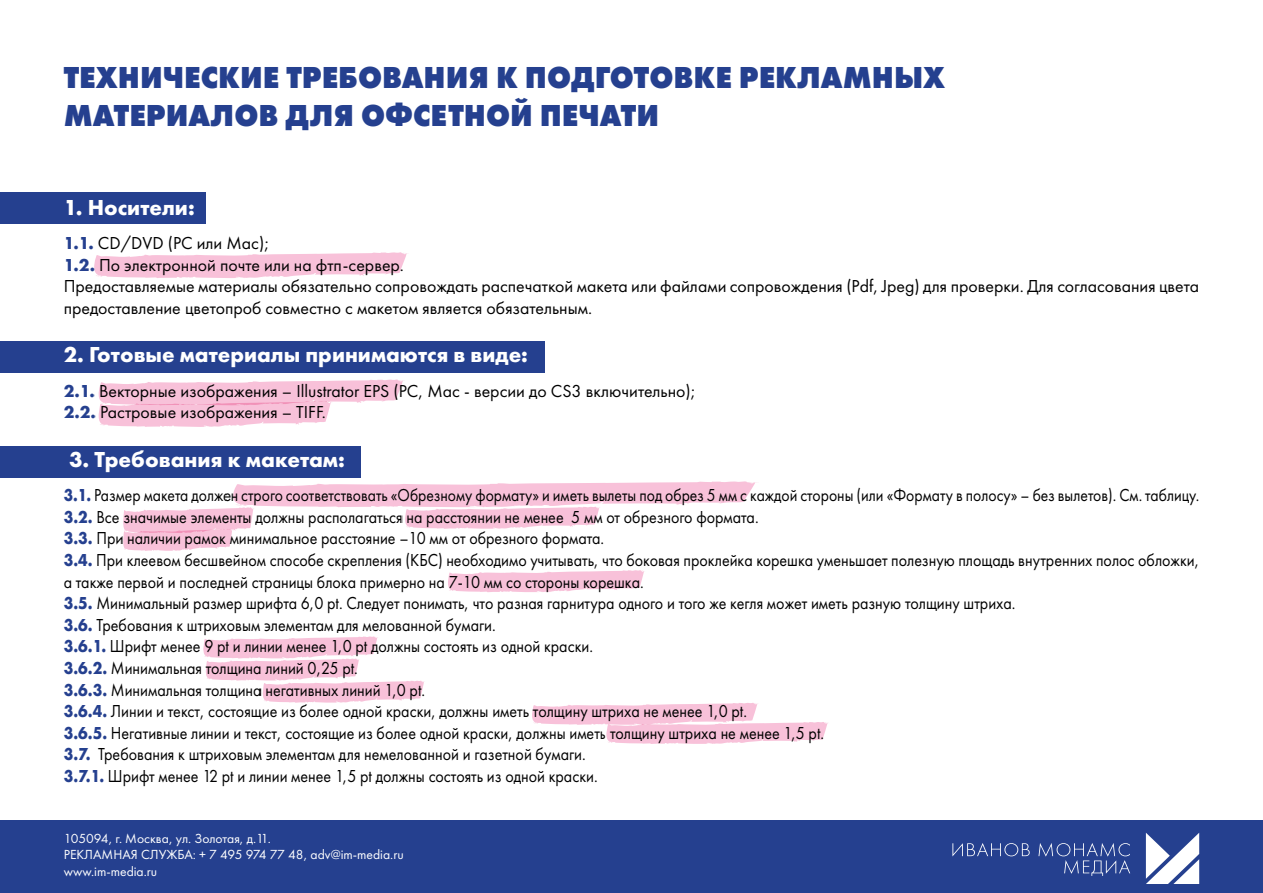
<style>
.page{position:relative;width:1263px;height:893px;background:#fff}
.page>*{position:absolute;margin:0;border:0;box-sizing:border-box;transform-origin:0 0}
.t1{font:800 31.5px "Futura PT";color:#25408f;scale:.94 1}
.t2{font:700 22.5px "Futura PT";color:#fff}
.t3{font:18px/21.6px "Futura PT";color:#000;scale:.87 1}
.t4{font:18px/21.6px "Futura PT";color:#000}
.t5{font:13.65px/16.4px "Futura PT";color:#fff}
.s1{font-weight:700;color:#25408f}
</style>
<div class="page">
<div style="left:0;top:821px;width:1263px;height:72px;background:#25408f"></div>
<svg style="left:1146px;top:833px;width:53px;height:51px"></svg>
<svg style="left:952px;top:843px;width:78px;height:13px"></svg>
<svg style="left:1038px;top:843px;width:92px;height:33px"></svg>
<div style="left:0;top:446px;width:360px;height:32px;background:#25408f"></div>
<div style="left:0;top:192px;width:206px;height:32px;background:#25408f"></div>
<div style="left:0;top:341px;width:544px;height:32px;background:#25408f"></div>
<svg style="left:94px;top:252px;width:314px;height:26px"></svg>
<svg style="left:98px;top:379px;width:306px;height:48px"></svg>
<svg style="left:123px;top:481px;width:634px;height:70px"></svg>
<svg style="left:448px;top:570px;width:197px;height:22px"></svg>
<svg style="left:203px;top:636px;width:221px;height:67px"></svg>
<svg style="left:532px;top:703px;width:296px;height:41px"></svg>
<h1 class="t1" style="left:64px;top:57px;width:149px">ТЕХНИЧЕСКИЕ</h1>
<h1 class="t1" style="left:286px;top:57px;width:23px">ТРЕБОВАНИ</h1>
<h1 class="t1" style="left:468px;top:57px;width:156px">Я К ПОДГОТОВКЕ</h1>
<h1 class="t1" style="left:739px;top:57px;width:25px">РЕКЛАМНЫ</h1>
<h1 class="t1" style="left:923px;top:57px;width:25px">Х</h1>
<h1 class="t1" style="left:64px;top:95px;width:24px">МАТЕРИАЛОВ</h1>
<h1 class="t1" style="left:285px;top:95px;width:158px">ДЛЯ ОФСЕТНОЙ</h1>
<h1 class="t1" style="left:540px;top:95px;width:86px">ПЕЧАТИ</h1>
<p class="t2" style="left:64px;top:193px;width:132px">1. Носители:</p>
<p class="t4" style="left:64px;top:232px;width:1137px"><span class="s1">1.1.</span> CD/DVD (PC или Mac);<br><span class="s1">1.2.</span> По электронной почте или на фтп-сервер.<br>Предоставляемые материалы обязательно сопровождать распечаткой макета или файлами сопровождения (Pdf, Jpeg) для проверки. Для согласования цвета предоставление цветопроб совместно с макетом является обязательным.</p>
<p class="t2" style="left:64px;top:340px;width:466px">2. Готовые материалы принимаются в виде:</p>
<p class="t4" style="left:64px;top:380px;width:633px"><span class="s1">2.1.</span> Векторные изображения – Illustrator EPS (РС, Mac - версии до CS3 включительно);<br><span class="s1">2.2.</span> Растровые изображения – TIFF.</p>
<p class="t2" style="left:69px;top:445px;width:277px">3. Требования к макетам:</p>
<p class="t3" style="left:64px;top:484px;width:1307px"><span class="s1">3.1.</span> Размер макета должен строго соответствовать «Обрезному формату» и иметь вылеты под обрез 5 мм с каждой стороны (или «Формату в полосу» – без вылетов). См. таблицу.<br><span class="s1">3.2.</span> Все значимые элементы должны располагаться на расстоянии не менее 5 мм от обрезного формата.<br><span class="s1">3.3.</span> При наличии рамок минимальное расстояние –10 мм от обрезного формата.<br><span class="s1">3.4.</span> При клеевом бесшвейном способе скрепления (КБС) необходимо учитывать, что боковая проклейка корешка уменьшает полезную площадь внутренних полос обложки, а также первой и последней страницы блока примерно на 7-10 мм со стороны корешка.<br><span class="s1">3.5.</span> Минимальный размер шрифта 6,0 pt. Следует понимать, что разная гарнитура одного и того же кегля может иметь разную толщину штриха.<br><span class="s1">3.6.</span> Требования к штриховым элементам для мелованной бумаги.<br><span class="s1">3.6.1.</span> Шрифт менее 9 pt и линии менее 1,0 pt должны состоять из одной краски.<br><span class="s1">3.6.2.</span> Минимальная толщина линий 0,25 pt.<br><span class="s1">3.6.3.</span> Минимальная толщина негативных линий 1,0 pt.<br><span class="s1">3.6.4.</span> Линии и текст, состоящие из более одной краски, должны иметь толщину штриха не менее 1,0 pt.<br><span class="s1">3.6.5.</span> Негативные линии и текст, состоящие из более одной краски, должны иметь толщину штриха не менее 1,5 pt.<br><span class="s1">3.7.</span> Требования к штриховым элементам для немелованной и газетной бумаги.<br><span class="s1">3.7.1.</span> Шрифт менее 12 pt и линии менее 1,5 pt должны состоять из одной краски.</p>
<p class="t5" style="left:64px;top:830px;width:341px">105094, г. Москва, ул. Золотая, д.11.<br>РЕКЛАМНАЯ СЛУЖБА: + 7 495 974 77 48, adv@im-media.ru www.im-media.ru</p>
</div>
